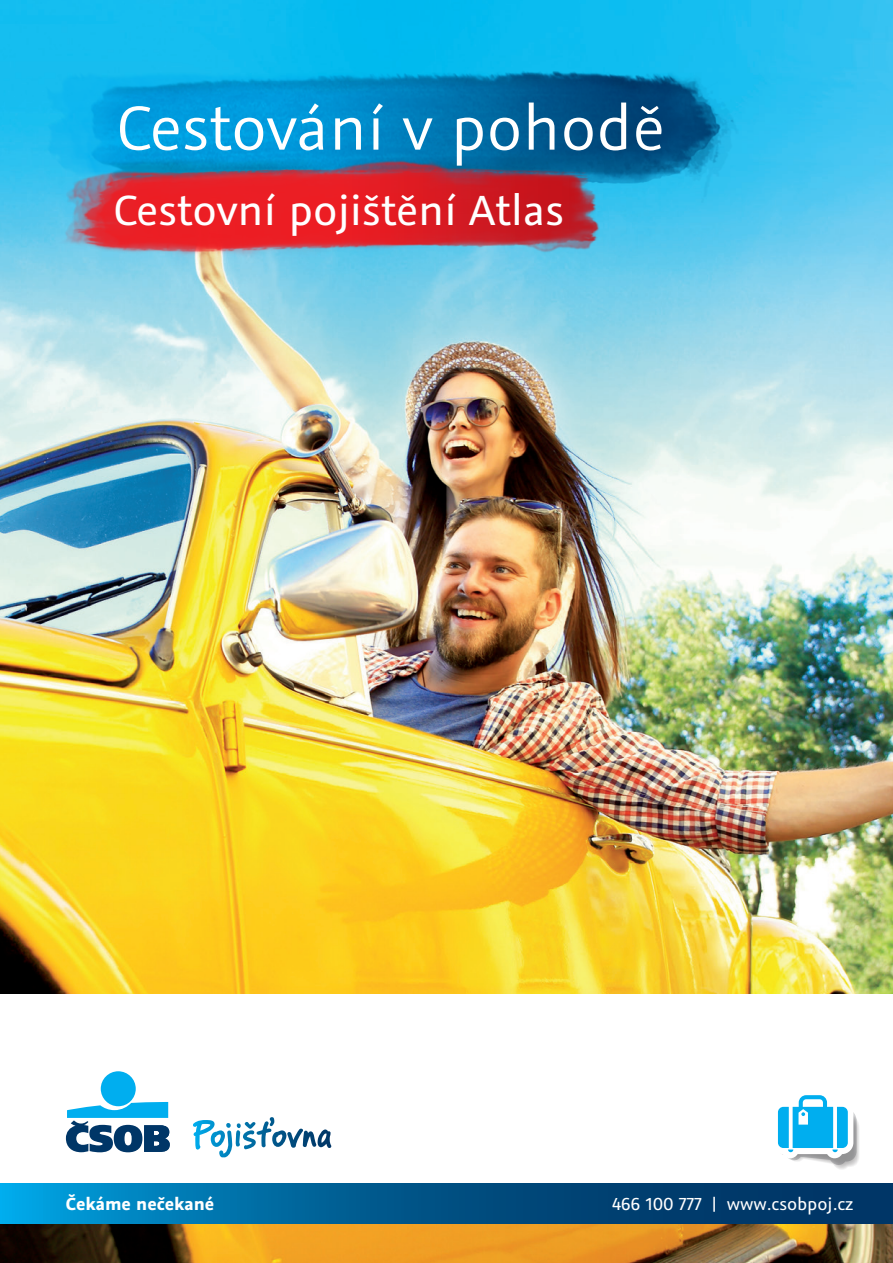
<style>
.page{position:relative;width:893px;height:1263px;background:#fff}
.page>*{position:absolute;margin:0;border:0;box-sizing:border-box;transform-origin:0 0}
.t1{font:69.6px "Graublau Sans";color:#fff}
.t2{font:47.25px "Graublau Sans";color:#fff}
.t3{font:19.5px "Graublau Sans";color:#fff}
.t4{font:700 19.5px "Graublau Sans";color:#fff}
</style>
<div class="page">
<img style="left:0;top:0;width:893px;height:1263px">
<div style="left:0;top:994px;width:893px;height:190px;background:#fff"></div>
<svg style="left:193px;top:1117px;width:138px;height:34px"></svg>
<div style="left:101px;top:1071px;width:35px;height:35px;background:#00aeef;border-radius:50%"></div>
<svg style="left:66px;top:1102px;width:104px;height:50px"></svg>
<svg style="left:0;top:1184px;width:893px;height:39px;background:#005a8f"></svg>
<svg style="left:777px;top:1095px;width:82px;height:74px"></svg>
<img style="left:45px;top:68px;width:693px;height:134px">
<img style="left:43px;top:150px;width:593px;height:120px">
<h1 class="t1" style="left:117px;top:86px;width:549px">Cestování v pohodě</h1>
<h2 class="t2" style="left:114px;top:181px;width:451px">Cestovní pojištění Atlas</h2>
<p class="t4" style="left:66px;top:1191px;width:150px">Čekáme nečekané</p>
<p class="t3" style="left:612px;top:1192px;width:243px">466 100 777 | www.csobpoj.cz</p>
</div>
